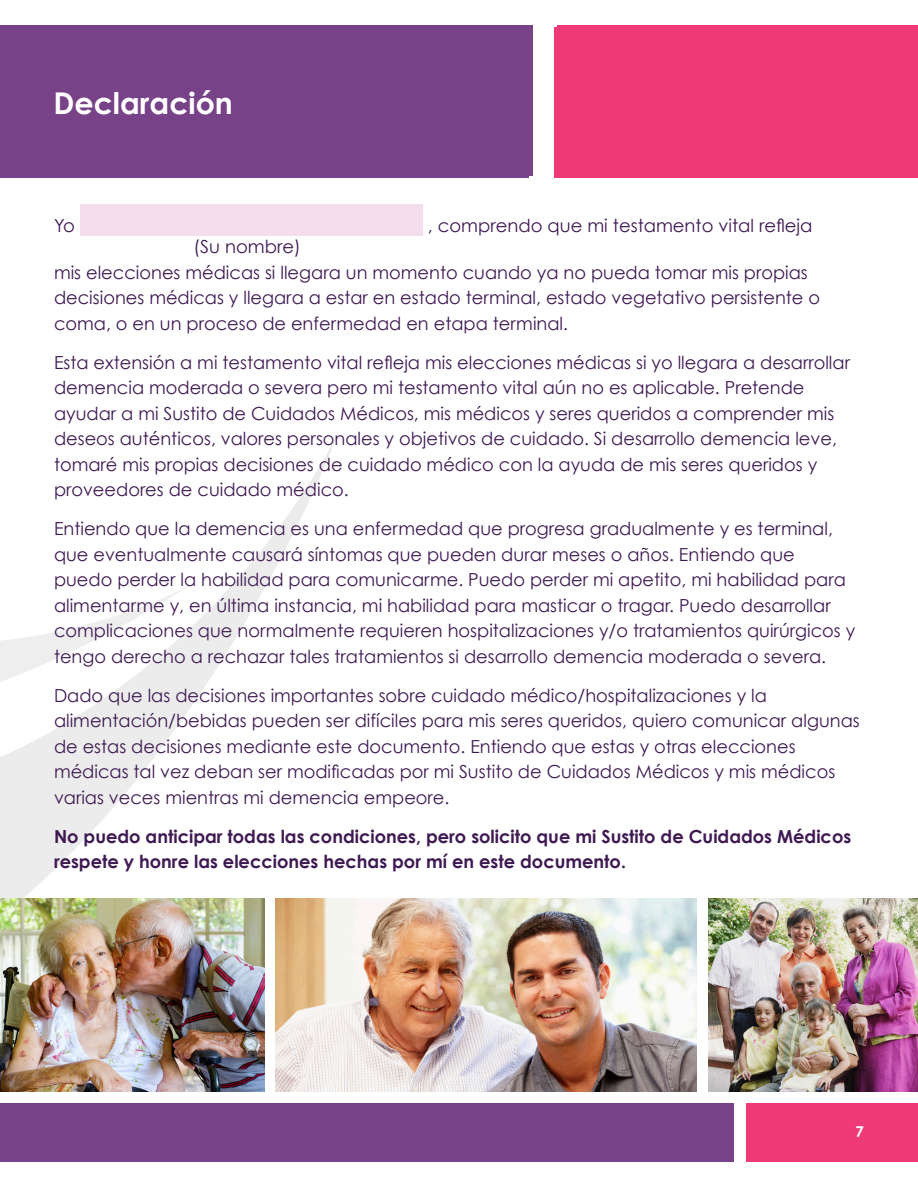
<style>
.page{position:relative;width:918px;height:1188px;background:#fff}
.page>*{position:absolute;margin:0;border:0;box-sizing:border-box;transform-origin:0 0}
.t1{font:700 30px "Century Gothic";color:#fff}
.body{font:18px/25.5px "Century Gothic";color:#3e1952}
._12_pt_bold{font:700 18px/25.5px "Century Gothic";color:#3e1952}
.t2{font:700 15px "Century Gothic";color:#fff}
</style>
<div class="page">
<div style="left:0;top:1104px;width:734px;height:58px;background:#784288"></div>
<div style="left:746px;top:1104px;width:172px;height:58px;background:#ee3b78"></div>
<div style="left:554px;top:27px;width:364px;height:151px;background:#ee3b78"></div>
<div style="left:0;top:25px;width:533px;height:151px;background:#784288"></div>
<div style="left:558px;top:25px;width:360px;height:151px;background:#ee3b78"></div>
<svg style="left:0;top:176px;width:170px;height:60px"></svg>
<svg style="left:0;top:436px;width:337px;height:623px"></svg>
<div style="left:80px;top:204px;width:343px;height:31px;background:#f5deeb"></div>
<img style="left:0;top:898px;width:264px;height:194px">
<img style="left:276px;top:898px;width:420px;height:194px">
<img style="left:708px;top:898px;width:210px;height:194px">
<p class="t1" style="left:54px;top:85px;width:181px">Declaración</p>
<p class="body" style="left:54px;top:213px;width:22px">Yo</p>
<p class="body" style="left:428px;top:213px;width:386px">, comprendo que mi testamento vital refleja</p>
<p class="body" style="left:194px;top:234px;width:109px">(Su nombre)</p>
<p class="body" style="left:54px;top:259px;width:768px">mis elecciones médicas si llegara un momento cuando ya no pueda tomar mis propias decisiones médicas y llegara a estar en estado terminal, estado vegetativo persistente o coma, o en un proceso de enfermedad en etapa terminal.</p>
<p class="body" style="left:54px;top:349px;width:798px">Esta extensión a mi testamento vital refleja mis elecciones médicas si yo llegara a desarrollar demencia moderada o severa pero mi testamento vital aún no es aplicable. Pretende ayudar a mi Sustito de Cuidados Médicos, mis médicos y seres queridos a comprender mis deseos auténticos, valores personales y objetivos de cuidado. Si desarrollo demencia leve, tomaré mis propias decisiones de cuidado médico con la ayuda de mis seres queridos y proveedores de cuidado médico.</p>
<p class="body" style="left:54px;top:516px;width:803px">Entiendo que la demencia es una enfermedad que progresa gradualmente y es terminal, que eventualmente causará síntomas que pueden durar meses o años. Entiendo que puedo perder la habilidad para comunicarme. Puedo perder mi apetito, mi habilidad para alimentarme y, en última instancia, mi habilidad para masticar o tragar. Puedo desarrollar complicaciones que normalmente requieren hospitalizaciones y/o tratamientos quirúrgicos y tengo derecho a rechazar tales tratamientos si desarrollo demencia moderada o severa.</p>
<p class="body" style="left:54px;top:682px;width:807px">Dado que las decisiones importantes sobre cuidado médico/hospitalizaciones y la alimentación/bebidas pueden ser difíciles para mis seres queridos, quiero comunicar algunas de estas decisiones mediante este documento. Entiendo que estas y otras elecciones médicas tal vez deban ser modificadas por mi Sustito de Cuidados Médicos y mis médicos varias veces mientras mi demencia empeore.</p>
<p class="_12_pt_bold" style="left:54px;top:823px;width:799px">No puedo anticipar todas las condiciones, pero solicito que mi Sustito de Cuidados Médicos respete y honre las elecciones hechas por mí en este documento.</p>
<p class="t2" style="left:856px;top:1123px;width:10px">7</p>
</div>
